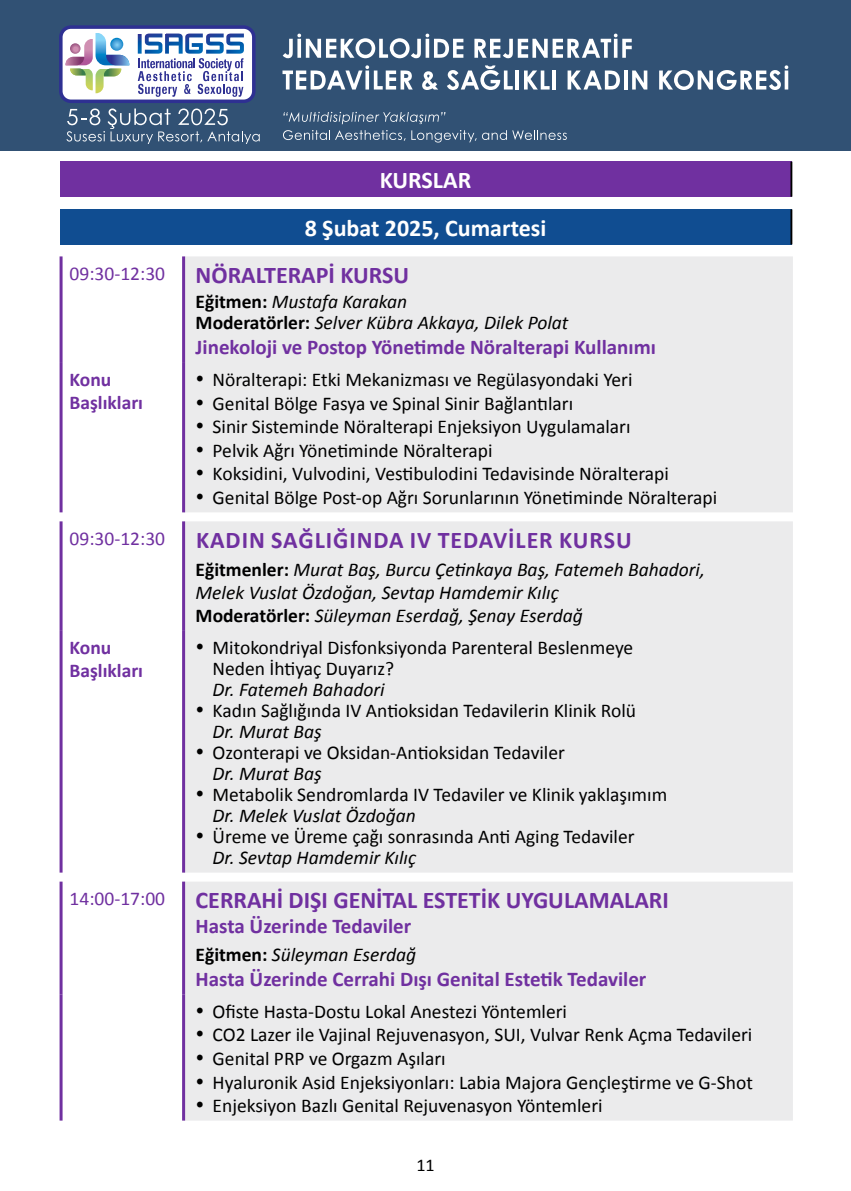
<style>
.page{position:relative;width:851px;height:1191px;background:#fff}
.page>*{position:absolute;margin:0;border:0;box-sizing:border-box;transform-origin:0 0}
.t1{font:700 24px "Calibri";color:#7030a0}
.t2{font:700 24px "Calibri";letter-spacing:.04em;color:#7030a0}
.t3{font:700 24px/47.7px "Calibri";color:#fff;text-align:center}
.t4{font:700 21px "Calibri";color:#7030a0}
.t5{font:19.5px/21px "Calibri";color:#000}
.t6{font:italic 19.5px/23.4px "Calibri";color:#000}
.t7{font:19.5px "Calibri";color:#7030a0}
.t8{font:700 19.5px/23.4px "Calibri";color:#7030a0}
.t9{font:18px "Calibri";color:#000}
.s1{font-weight:700;font-style:normal}
.s2{font-style:italic}
</style>
<div class="page">
<div style="left:0;top:0;width:850px;height:151px;background:#315174"></div>
<div style="left:61px;top:27px;width:193px;height:74px;background:#fff;border-radius:10px"></div>
<div style="left:59px;top:25px;width:196px;height:78px;border:3px solid #2e3092;border-radius:10px"></div>
<svg style="left:65px;top:33px;width:64px;height:60px"></svg>
<svg style="left:138px;top:34px;width:106px;height:63px"></svg>
<svg style="left:283px;top:34px;width:180px;height:24px"></svg>
<svg style="left:474px;top:34px;width:157px;height:24px"></svg>
<svg style="left:282px;top:65px;width:130px;height:25px"></svg>
<svg style="left:422px;top:71px;width:16px;height:19px"></svg>
<svg style="left:447px;top:65px;width:65px;height:25px"></svg>
<hr style="left:515px;top:70px;width:4px;height:20px;background:#fff">
<svg style="left:524px;top:71px;width:25px;height:19px"></svg>
<hr style="left:552px;top:70px;width:4px;height:20px;background:#fff">
<svg style="left:567px;top:70px;width:52px;height:20px"></svg>
<svg style="left:624px;top:70px;width:3px;height:20px"></svg>
<svg style="left:632px;top:71px;width:15px;height:19px"></svg>
<svg style="left:659px;top:65px;width:129px;height:25px"></svg>
<svg style="left:283px;top:112px;width:162px;height:12px"></svg>
<svg style="left:283px;top:130px;width:122px;height:11px"></svg>
<svg style="left:411px;top:130px;width:65px;height:13px"></svg>
<svg style="left:482px;top:130px;width:84px;height:10px"></svg>
<svg style="left:66px;top:108px;width:194px;height:36px"></svg>
<div style="left:60px;top:162px;width:731px;height:35px;background:#7030a0"></div>
<div style="left:60px;top:209px;width:731px;height:35px;background:#104d91"></div>
<hr style="left:790px;top:162px;width:2px;height:35px;background:#000">
<hr style="left:790px;top:209px;width:2px;height:35px;background:#000">
<div style="left:183px;top:256px;width:609px;height:864px;background:#ebebec"></div>
<hr style="left:182px;top:256px;width:3px;height:107px;background:#7030a0">
<hr style="left:182px;top:363px;width:3px;height:149px;background:#7030a0">
<hr style="left:182px;top:521px;width:3px;height:110px;background:#7030a0">
<hr style="left:182px;top:631px;width:3px;height:241px;background:#7030a0">
<hr style="left:182px;top:881px;width:3px;height:113px;background:#7030a0">
<hr style="left:182px;top:994px;width:3px;height:126px;background:#7030a0">
<hr style="left:60px;top:256px;width:3px;height:107px;background:#7030a0">
<hr style="left:60px;top:363px;width:3px;height:149px;background:#7030a0">
<hr style="left:60px;top:521px;width:3px;height:110px;background:#7030a0">
<hr style="left:60px;top:631px;width:3px;height:241px;background:#7030a0">
<hr style="left:60px;top:881px;width:3px;height:113px;background:#7030a0">
<hr style="left:60px;top:994px;width:3px;height:126px;background:#7030a0">
<p class="t3" style="left:304px;top:156px;width:243px">KURSLAR<br>8 Şubat 2025, Cumartesi</p>
<p class="t7" style="left:70px;top:261px;width:97px">09:30-12:30</p>
<p class="t1" style="left:195px;top:260px;width:215px">NÖRALTERAPİ KURSU</p>
<p class="t6" style="left:195px;top:290px;width:374px;line-height:21px"><span class="s1">Eğitmen:</span> Mustafa Karakan<br><span class="s1">Moderatörler:</span> Selver Kübra Akkaya, Dilek Polat</p>
<p class="t4" style="left:195px;top:334px;width:462px">Jinekoloji ve Postop Yönetimde Nöralterapi Kullanımı</p>
<p class="t8" style="left:70px;top:368px;width:75px">Konu<br>Başlıkları</p>
<p class="t5" style="left:195px;top:369px;width:438px">• Nöralterapi: Etki Mekanizması ve Regülasyondaki Yeri</p>
<p class="t5" style="left:195px;top:393px;width:379px">• Genital Bölge Fasya ve Spinal Sinir Bağlantıları</p>
<p class="t5" style="left:195px;top:416px;width:436px">• Sinir Sisteminde Nöralterapi Enjeksiyon Uygulamaları</p>
<p class="t5" style="left:195px;top:440px;width:298px">• Pelvik Ağrı Yönetiminde Nöralterapi</p>
<p class="t5" style="left:195px;top:463px;width:474px">• Koksidini, Vulvodini, Vestibulodini Tedavisinde Nöralterapi</p>
<p class="t5" style="left:195px;top:487px;width:523px">• Genital Bölge Post-op Ağrı Sorunlarının Yönetiminde Nöralterapi</p>
<p class="t7" style="left:70px;top:526px;width:97px">09:30-12:30</p>
<p class="t2" style="left:196px;top:524px;width:437px">KADIN SAĞLIĞINDA IV TEDAVILER KURSU</p>
<p class="t6" style="left:195px;top:556px;width:510px"><span class="s1">Eğitmenler:</span> Murat Baş, Burcu Çetinkaya Baş, Fatemeh Bahadori,<br>Melek Vuslat Özdoğan, Sevtap Hamdemir Kılıç<br><span class="s1">Moderatörler:</span> Süleyman Eserdağ, Şenay Eserdağ</p>
<p class="t8" style="left:70px;top:636px;width:75px">Konu<br>Başlıkları</p>
<p class="t5" style="left:212px;top:637px;width:422px;text-indent:-17px">• Mitokondriyal Disfonksiyonda Parenteral Beslenmeye<br>Neden İhtiyaç Duyarız?</p>
<p class="t6" style="left:212px;top:677px;width:173px">Dr. Fatemeh Bahadori</p>
<p class="t5" style="left:212px;top:700px;width:425px;text-indent:-17px">• Kadın Sağlığında IV Antioksidan Tedavilerin Klinik Rolü<br><span class="s2">Dr. Murat Baş</span></p>
<p class="t5" style="left:212px;top:742px;width:354px;text-indent:-17px">• Ozonterapi ve Oksidan-Antioksidan Tedaviler<br><span class="s2">Dr. Murat Baş</span></p>
<p class="t5" style="left:212px;top:784px;width:456px;text-indent:-17px">• Metabolik Sendromlarda IV Tedaviler ve Klinik yaklaşımım<br><span class="s2">Dr. Melek Vuslat Özdoğan</span></p>
<p class="t5" style="left:212px;top:826px;width:423px;text-indent:-17px">• Üreme ve Üreme çağı sonrasında Anti Aging Tedaviler<br><span class="s2">Dr. Sevtap Hamdemir Kılıç</span></p>
<p class="t7" style="left:70px;top:886px;width:97px">14:00-17:00</p>
<p class="t1" style="left:195px;top:884px;width:474px">CERRAHİ DIŞI GENİTAL ESTETİK UYGULAMALARI</p>
<p class="t4" style="left:195px;top:913px;width:217px">Hasta Üzerinde Tedaviler</p>
<p class="t6" style="left:195px;top:942px;width:222px"><span class="s1">Eğitmen:</span> Süleyman Eserdağ</p>
<p class="t4" style="left:195px;top:965px;width:452px">Hasta Üzerinde Cerrahi Dışı Genital Estetik Tedaviler</p>
<p class="t5" style="left:195px;top:1001px;width:373px">• Ofiste Hasta-Dostu Lokal Anestezi Yöntemleri</p>
<p class="t5" style="left:195px;top:1024px;width:558px">• CO2 Lazer ile Vajinal Rejuvenasyon, SUI, Vulvar Renk Açma Tedavileri</p>
<p class="t5" style="left:195px;top:1048px;width:251px">• Genital PRP ve Orgazm Aşıları</p>
<p class="t5" style="left:195px;top:1071px;width:558px">• Hyaluronik Asid Enjeksiyonları: Labia Majora Gençleştirme ve G-Shot</p>
<p class="t5" style="left:195px;top:1095px;width:408px">• Enjeksiyon Bazlı Genital Rejuvenasyon Yöntemleri</p>
<p class="t9" style="left:416px;top:1153px;width:20px">11</p>
</div>
